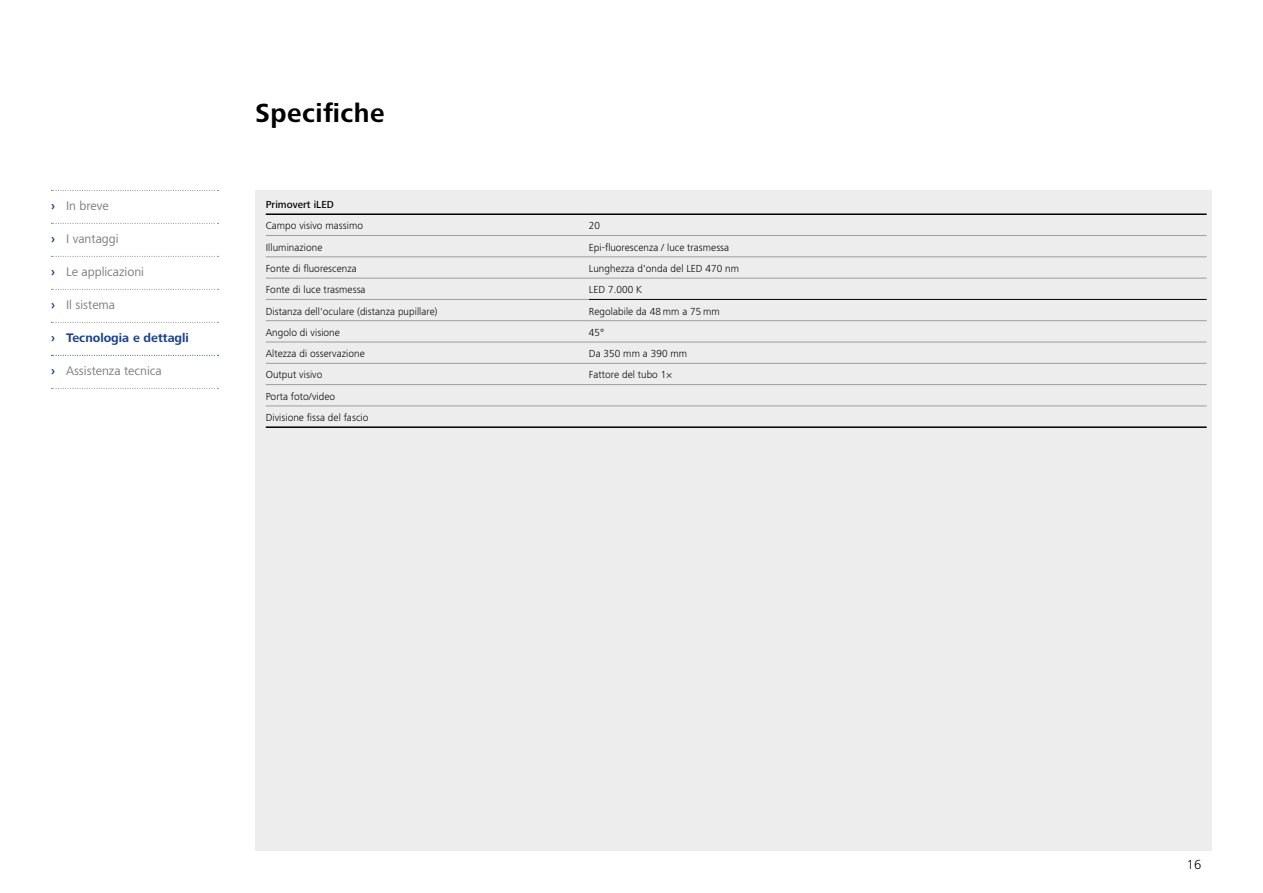
<style>
.page{position:relative;width:1263px;height:893px;background:#fff}
.page>*{position:absolute;margin:0;border:0;box-sizing:border-box;transform-origin:0 0}
.head_18_bd{font:700 27px "ZEISS Frutiger Next W1 G";letter-spacing:.02em;color:#000}
.t1{font:300 13.5px "ZEISS Frutiger Next W1 G";color:#000}
.t2{font:12.75px "ZEISS Frutiger Next W1 G";color:#7c7b7b}
.t3{font:700 12.75px "ZEISS Frutiger Next W1 G";color:#164194}
.table_7_lt{font:300 10.5px "ZEISS Frutiger Next W1 G";letter-spacing:.005em;color:#000}
.table_7_med{font:500 10.5px "ZEISS Frutiger Next W1 G";letter-spacing:.005em;color:#000}
.s1{font-weight:700;color:#164194}
</style>
<div class="page">
<div style="left:255px;top:190px;width:957px;height:660px;background:#ededed"></div>
<hr style="left:266px;top:426px;width:323px;height:2px;background:#000">
<hr style="left:589px;top:426px;width:617px;height:2px;background:#000">
<hr style="left:266px;top:299px;width:323px;height:1px;background:#9d9d9c">
<hr style="left:589px;top:299px;width:617px;height:1px;background:#000">
<hr style="left:589px;top:406px;width:617px;height:1px;background:#9d9d9c">
<hr style="left:266px;top:235px;width:323px;height:1px;background:#9d9d9c">
<hr style="left:589px;top:235px;width:617px;height:1px;background:#9d9d9c">
<hr style="left:266px;top:257px;width:323px;height:1px;background:#9d9d9c">
<hr style="left:589px;top:257px;width:617px;height:1px;background:#9d9d9c">
<hr style="left:266px;top:278px;width:323px;height:1px;background:#9d9d9c">
<hr style="left:589px;top:278px;width:617px;height:1px;background:#9d9d9c">
<hr style="left:266px;top:213px;width:323px;height:2px;background:#000">
<hr style="left:589px;top:213px;width:617px;height:2px;background:#000">
<hr style="left:266px;top:320px;width:323px;height:1px;background:#9d9d9c">
<hr style="left:589px;top:320px;width:617px;height:1px;background:#9d9d9c">
<hr style="left:266px;top:342px;width:323px;height:1px;background:#9d9d9c">
<hr style="left:589px;top:342px;width:617px;height:1px;background:#9d9d9c">
<hr style="left:266px;top:363px;width:323px;height:1px;background:#9d9d9c">
<hr style="left:589px;top:363px;width:617px;height:1px;background:#9d9d9c">
<hr style="left:266px;top:384px;width:323px;height:1px;background:#9d9d9c">
<hr style="left:589px;top:384px;width:617px;height:1px;background:#9d9d9c">
<hr style="left:266px;top:406px;width:323px;height:1px;background:#9d9d9c">
<svg style="left:51px;top:190px;width:168px;height:1px"></svg>
<svg style="left:51px;top:223px;width:168px;height:1px"></svg>
<svg style="left:51px;top:256px;width:168px;height:1px"></svg>
<svg style="left:51px;top:289px;width:168px;height:1px"></svg>
<svg style="left:51px;top:322px;width:168px;height:1px"></svg>
<svg style="left:51px;top:355px;width:168px;height:1px"></svg>
<svg style="left:51px;top:388px;width:168px;height:1px"></svg>
<p class="t2" style="left:51px;top:197px;width:59px"><span class="s1">›</span> In breve</p>
<p class="t2" style="left:51px;top:230px;width:69px"><span class="s1">›</span> I vantaggi</p>
<p class="t2" style="left:51px;top:263px;width:95px"><span class="s1">›</span> Le applicazioni</p>
<p class="t2" style="left:51px;top:296px;width:66px"><span class="s1">›</span> Il sistema</p>
<p class="t3" style="left:51px;top:329px;width:139px">› Tecnologia e dettagli</p>
<p class="t2" style="left:51px;top:362px;width:112px"><span class="s1">›</span> Assistenza tecnica</p>
<p class="head_18_bd" style="left:255px;top:93px;width:131px">Specifiche</p>
<p class="table_7_med" style="left:266px;top:197px;width:70px">Primovert iLED</p>
<p class="table_7_lt" style="left:266px;top:219px;width:99px">Campo visivo massimo</p>
<p class="table_7_lt" style="left:589px;top:219px;width:13px">20</p>
<p class="table_7_lt" style="left:266px;top:240px;width:58px">Illuminazione</p>
<p class="table_7_lt" style="left:589px;top:240px;width:142px">Epi-fluorescenza / luce trasmessa</p>
<p class="table_7_lt" style="left:266px;top:261px;width:92px">Fonte di fluorescenza</p>
<p class="table_7_lt" style="left:589px;top:261px;width:152px">Lunghezza d'onda del LED 470 nm</p>
<p class="table_7_lt" style="left:266px;top:282px;width:101px">Fonte di luce trasmessa</p>
<p class="table_7_lt" style="left:589px;top:282px;width:55px">LED 7.000 K</p>
<p class="table_7_lt" style="left:266px;top:304px;width:173px">Distanza dell'oculare (distanza pupillare)</p>
<p class="table_7_lt" style="left:589px;top:304px;width:132px">Regolabile da 48 mm a 75 mm</p>
<p class="table_7_lt" style="left:266px;top:325px;width:76px">Angolo di visione</p>
<p class="table_7_lt" style="left:589px;top:325px;width:17px">45°</p>
<p class="table_7_lt" style="left:266px;top:346px;width:100px">Altezza di osservazione</p>
<p class="table_7_lt" style="left:589px;top:346px;width:100px">Da 350 mm a 390 mm</p>
<p class="table_7_lt" style="left:266px;top:368px;width:58px">Output visivo</p>
<p class="table_7_lt" style="left:589px;top:368px;width:85px">Fattore del tubo 1×</p>
<p class="table_7_lt" style="left:266px;top:389px;width:71px">Porta foto/video</p>
<p class="table_7_lt" style="left:266px;top:410px;width:104px">Divisione fissa del fascio</p>
<p class="t1" style="left:1187px;top:855px;width:16px">16</p>
</div>
